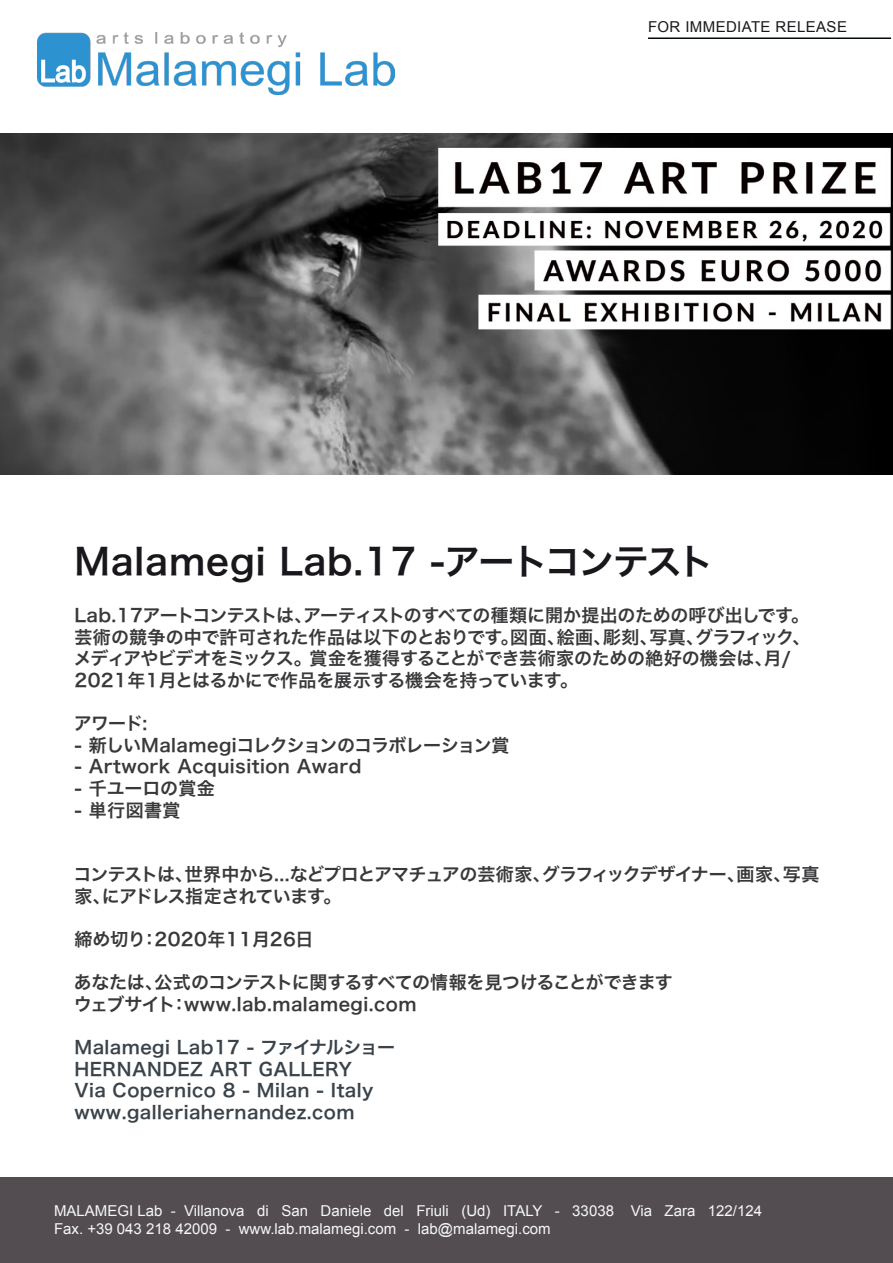
<style>
.page{position:relative;width:893px;height:1263px;background:#fff}
.page>*{position:absolute;margin:0;border:0;box-sizing:border-box;transform-origin:0 0}
.t1{font:36px "Hira Kaku Pro W6";letter-spacing:.025em;color:#1a171c}
.t2{font:18px/21.6px "Hira Kaku Pro W6";letter-spacing:-.015em;color:#39383a}
.t3{font:18px "Hira Kaku Pro W6";letter-spacing:.025em;color:#3a434a}
.t4{font:18px "Hira Kaku Pro W6";letter-spacing:.025em;color:#39383a}
.t5{font:18px "Hira Kaku Pro W6";letter-spacing:-.035em;color:#39383a}
.t6{font:18px/21.6px "Hira Kaku Pro W6";letter-spacing:-.045em;color:#39383a}
.t7{font:15px "Arial";color:#f7f7f7}
.t8{font:15px "Arial";letter-spacing:.025em;color:#1a171c}
</style>
<div class="page">
<img style="left:0;top:134px;width:893px;height:340px">
<div style="left:0;top:1178px;width:893px;height:85px;background:#534d52"></div>
<hr style="left:648px;top:38px;width:243px;height:1px;background:#010808">
<img style="left:38px;top:32px;width:356px;height:63px">
<p class="t8" style="left:648px;top:17px;width:200px">FOR IMMEDIATE RELEASE</p>
<p class="t1" style="left:74px;top:529px;width:641px">Malamegi Lab.17 -アートコンテスト</p>
<p class="t2" style="left:74px;top:604px;width:738px">Lab.17アートコンテストは、アーティストのすべての種類に開か提出のための呼び出しです。芸術の競争の中で許可された作品は以下のとおりです。図面、絵画、彫刻、写真、グラフィック、メディアやビデオをミックス。賞金を獲得することができ芸術家のための絶好の機会は、月/ 2021年1月とはるかにで作品を展示する機会を持っています。</p>
<p class="t2" style="left:74px;top:712px;width:75px">アワード:</p>
<p class="t5" style="left:74px;top:729px;width:437px">- 新しいMalamegiコレクションのコラボレーション賞</p>
<p class="t4" style="left:74px;top:750px;width:289px">- Artwork Acquisition Award</p>
<p class="t2" style="left:74px;top:777px;width:142px">- 千ユーロの賞金</p>
<p class="t2" style="left:74px;top:798px;width:108px">- 単行図書賞</p>
<p class="t6" style="left:74px;top:863px;width:747px">コンテストは、世界中から...などプロとアマチュアの芸術家、グラフィックデザイナー、画家、写真家、にアドレス指定されています。</p>
<p class="t4" style="left:74px;top:923px;width:241px">締め切り：2020年11月26日</p>
<p class="t5" style="left:74px;top:966px;width:600px">あなたは、公式のコンテストに関するすべての情報を見つけることができます</p>
<p class="t4" style="left:74px;top:988px;width:344px">ウェブサイト：www.lab.malamegi.com</p>
<p class="t3" style="left:74px;top:1031px;width:322px">Malamegi Lab17 - ファイナルショー</p>
<p class="t3" style="left:74px;top:1053px;width:279px">HERNANDEZ ART GALLERY</p>
<p class="t3" style="left:74px;top:1074px;width:300px">Via Copernico 8 - Milan - Italy</p>
<p class="t3" style="left:74px;top:1096px;width:282px">www.galleriahernandez.com</p>
<p class="t7" style="left:54px;top:1200px;width:710px">MALAMEGI Lab - Villanova di San Daniele del Friuli (Ud) ITALY - 33038 Via Zara 122/124</p>
<p class="t7" style="left:54px;top:1218px;width:498px">Fax. +39 043 218 42009 - www.lab.malamegi.com - lab@malamegi.com</p>
</div>
